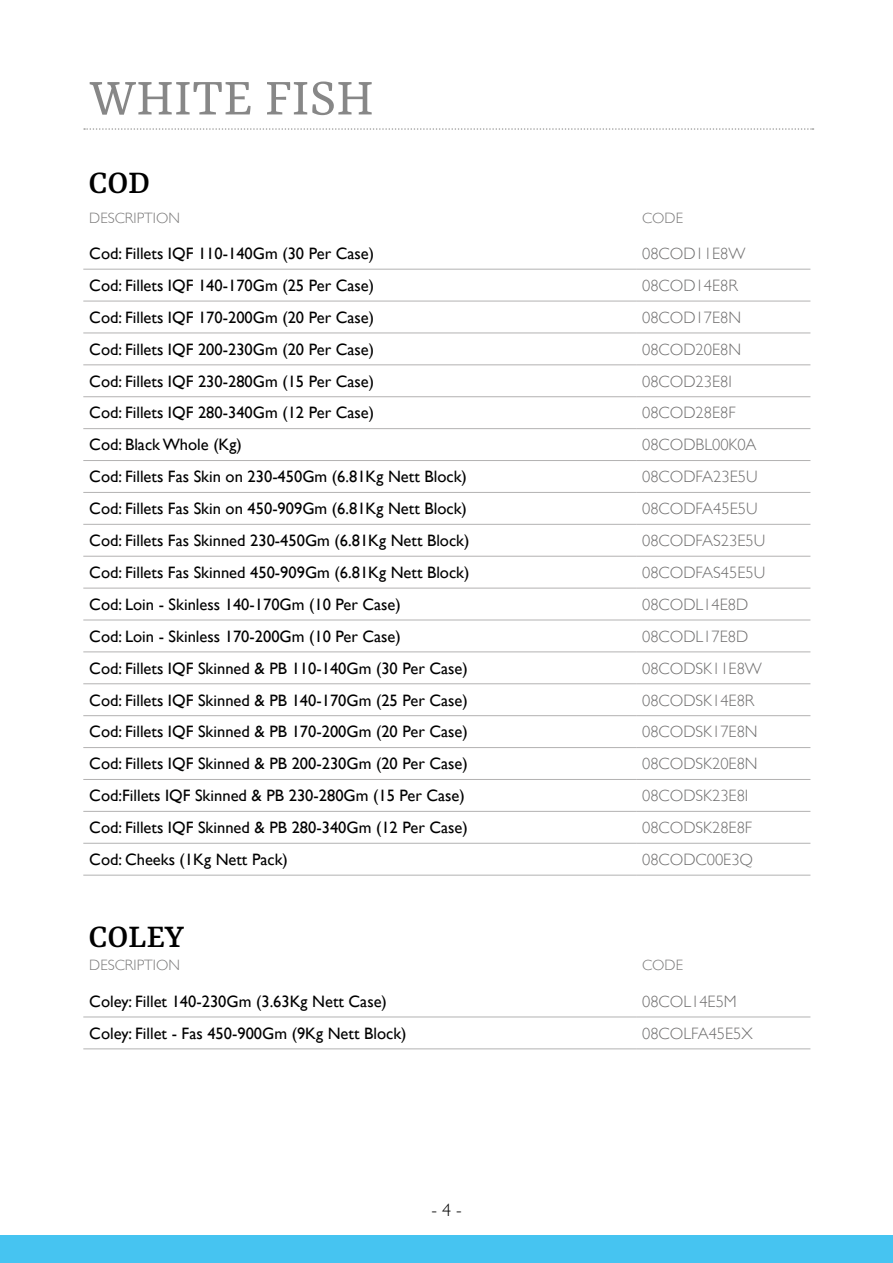
<style>
.page{position:relative;width:893px;height:1263px;background:#fff}
.page>*{position:absolute;margin:0;border:0;box-sizing:border-box;transform-origin:0 0}
.t1{font:57px "Rasa";color:#878787}
.t2{font:500 36px "Rasa";color:#000}
.t3{font:300 18px "Gill Sans";color:#000}
.t4{font:16.5px "Gill Sans";color:#000}
.t5{font:300 16.5px "Gill Sans";color:#706f6f}
.t6{font:300 15px "Gill Sans";color:#7c7b7b}
</style>
<div class="page">
<hr style="left:83px;top:269px;width:553px;height:1px;background:#b3b2b2">
<hr style="left:636px;top:269px;width:174px;height:1px;background:#b3b2b2">
<hr style="left:83px;top:301px;width:553px;height:1px;background:#b3b2b2">
<hr style="left:636px;top:301px;width:174px;height:1px;background:#b3b2b2">
<hr style="left:83px;top:333px;width:553px;height:1px;background:#b3b2b2">
<hr style="left:636px;top:333px;width:174px;height:1px;background:#b3b2b2">
<hr style="left:83px;top:364px;width:553px;height:1px;background:#b3b2b2">
<hr style="left:636px;top:364px;width:174px;height:1px;background:#b3b2b2">
<hr style="left:83px;top:396px;width:553px;height:1px;background:#b3b2b2">
<hr style="left:636px;top:396px;width:174px;height:1px;background:#b3b2b2">
<hr style="left:83px;top:428px;width:553px;height:1px;background:#b3b2b2">
<hr style="left:636px;top:428px;width:174px;height:1px;background:#b3b2b2">
<hr style="left:83px;top:460px;width:553px;height:1px;background:#b3b2b2">
<hr style="left:636px;top:460px;width:174px;height:1px;background:#b3b2b2">
<hr style="left:83px;top:492px;width:553px;height:1px;background:#b3b2b2">
<hr style="left:636px;top:492px;width:174px;height:1px;background:#b3b2b2">
<hr style="left:83px;top:524px;width:553px;height:1px;background:#b3b2b2">
<hr style="left:636px;top:524px;width:174px;height:1px;background:#b3b2b2">
<hr style="left:83px;top:556px;width:553px;height:1px;background:#b3b2b2">
<hr style="left:636px;top:556px;width:174px;height:1px;background:#b3b2b2">
<hr style="left:83px;top:588px;width:553px;height:1px;background:#b3b2b2">
<hr style="left:636px;top:588px;width:174px;height:1px;background:#b3b2b2">
<hr style="left:83px;top:620px;width:553px;height:1px;background:#b3b2b2">
<hr style="left:636px;top:620px;width:174px;height:1px;background:#b3b2b2">
<hr style="left:83px;top:651px;width:553px;height:1px;background:#b3b2b2">
<hr style="left:636px;top:651px;width:174px;height:1px;background:#b3b2b2">
<hr style="left:83px;top:683px;width:553px;height:1px;background:#b3b2b2">
<hr style="left:636px;top:683px;width:174px;height:1px;background:#b3b2b2">
<hr style="left:83px;top:715px;width:553px;height:1px;background:#b3b2b2">
<hr style="left:636px;top:715px;width:174px;height:1px;background:#b3b2b2">
<hr style="left:83px;top:747px;width:553px;height:1px;background:#b3b2b2">
<hr style="left:636px;top:747px;width:174px;height:1px;background:#b3b2b2">
<hr style="left:83px;top:779px;width:553px;height:1px;background:#b3b2b2">
<hr style="left:636px;top:779px;width:174px;height:1px;background:#b3b2b2">
<hr style="left:83px;top:811px;width:553px;height:1px;background:#b3b2b2">
<hr style="left:636px;top:811px;width:174px;height:1px;background:#b3b2b2">
<hr style="left:83px;top:843px;width:553px;height:1px;background:#b3b2b2">
<hr style="left:636px;top:843px;width:174px;height:1px;background:#b3b2b2">
<hr style="left:83px;top:875px;width:553px;height:1px;background:#b3b2b2">
<hr style="left:636px;top:875px;width:174px;height:1px;background:#b3b2b2">
<svg style="left:84px;top:128px;width:729px;height:2px"></svg>
<div style="left:0;top:1235px;width:893px;height:28px;background:#46c4f1"></div>
<hr style="left:83px;top:1016px;width:553px;height:1px;background:#b3b2b2">
<hr style="left:636px;top:1016px;width:174px;height:1px;background:#b3b2b2">
<hr style="left:83px;top:1048px;width:553px;height:1px;background:#b3b2b2">
<hr style="left:636px;top:1048px;width:174px;height:1px;background:#b3b2b2">
<h1 class="t1" style="left:90px;top:65px;width:286px">WHITE FISH</h1>
<h2 class="t2" style="left:89px;top:161px;width:63px">COD</h2>
<p class="t6" style="left:89px;top:206px;width:92px">DESCRIPTION</p>
<p class="t6" style="left:642px;top:206px;width:42px">CODE</p>
<p class="t4" style="left:89px;top:244px;width:286px">Cod: Fillets IQF 110-140Gm (30 Per Case)</p>
<p class="t5" style="left:642px;top:240px;width:105px">08COD11E8W</p>
<p class="t4" style="left:89px;top:276px;width:286px">Cod: Fillets IQF 140-170Gm (25 Per Case)</p>
<p class="t5" style="left:642px;top:272px;width:97px">08COD14E8R</p>
<p class="t4" style="left:89px;top:307px;width:286px">Cod: Fillets IQF 170-200Gm (20 Per Case)</p>
<p class="t5" style="left:642px;top:304px;width:101px">08COD17E8N</p>
<p class="t4" style="left:89px;top:339px;width:286px">Cod: Fillets IQF 200-230Gm (20 Per Case)</p>
<p class="t5" style="left:642px;top:336px;width:101px">08COD20E8N</p>
<p class="t4" style="left:89px;top:371px;width:286px">Cod: Fillets IQF 230-280Gm (15 Per Case)</p>
<p class="t5" style="left:642px;top:368px;width:91px">08COD23E8I</p>
<p class="t4" style="left:89px;top:403px;width:286px">Cod: Fillets IQF 280-340Gm (12 Per Case)</p>
<p class="t5" style="left:642px;top:400px;width:95px">08COD28E8F</p>
<p class="t4" style="left:89px;top:435px;width:154px">Cod: Black Whole (Kg)</p>
<p class="t5" style="left:642px;top:432px;width:116px">08CODBL00K0A</p>
<p class="t4" style="left:89px;top:467px;width:379px">Cod: Fillets Fas Skin on 230-450Gm (6.81Kg Nett Block)</p>
<p class="t5" style="left:642px;top:464px;width:117px">08CODFA23E5U</p>
<p class="t4" style="left:89px;top:499px;width:379px">Cod: Fillets Fas Skin on 450-909Gm (6.81Kg Nett Block)</p>
<p class="t5" style="left:642px;top:496px;width:117px">08CODFA45E5U</p>
<p class="t4" style="left:89px;top:531px;width:382px">Cod: Fillets Fas Skinned 230-450Gm (6.81Kg Nett Block)</p>
<p class="t5" style="left:642px;top:528px;width:125px">08CODFAS23E5U</p>
<p class="t4" style="left:89px;top:563px;width:382px">Cod: Fillets Fas Skinned 450-909Gm (6.81Kg Nett Block)</p>
<p class="t5" style="left:642px;top:559px;width:125px">08CODFAS45E5U</p>
<p class="t4" style="left:89px;top:594px;width:313px">Cod: Loin - Skinless 140-170Gm (10 Per Case)</p>
<p class="t5" style="left:642px;top:591px;width:108px">08CODL14E8D</p>
<p class="t4" style="left:89px;top:626px;width:313px">Cod: Loin - Skinless 170-200Gm (10 Per Case)</p>
<p class="t5" style="left:642px;top:623px;width:108px">08CODL17E8D</p>
<p class="t4" style="left:89px;top:658px;width:380px">Cod: Fillets IQF Skinned &amp; PB 110-140Gm (30 Per Case)</p>
<p class="t5" style="left:642px;top:655px;width:121px">08CODSK11E8W</p>
<p class="t4" style="left:89px;top:690px;width:380px">Cod: Fillets IQF Skinned &amp; PB 140-170Gm (25 Per Case)</p>
<p class="t5" style="left:642px;top:687px;width:114px">08CODSK14E8R</p>
<p class="t4" style="left:89px;top:722px;width:380px">Cod: Fillets IQF Skinned &amp; PB 170-200Gm (20 Per Case)</p>
<p class="t5" style="left:642px;top:719px;width:117px">08CODSK17E8N</p>
<p class="t4" style="left:89px;top:754px;width:380px">Cod: Fillets IQF Skinned &amp; PB 200-230Gm (20 Per Case)</p>
<p class="t5" style="left:642px;top:751px;width:117px">08CODSK20E8N</p>
<p class="t4" style="left:89px;top:786px;width:377px">Cod:Fillets IQF Skinned &amp; PB 230-280Gm (15 Per Case)</p>
<p class="t5" style="left:642px;top:783px;width:108px">08CODSK23E8I</p>
<p class="t4" style="left:89px;top:818px;width:380px">Cod: Fillets IQF Skinned &amp; PB 280-340Gm (12 Per Case)</p>
<p class="t5" style="left:642px;top:815px;width:112px">08CODSK28E8F</p>
<p class="t4" style="left:89px;top:850px;width:200px">Cod: Cheeks (1Kg Nett Pack)</p>
<p class="t5" style="left:642px;top:846px;width:113px">08CODC00E3Q</p>
<h2 class="t2" style="left:89px;top:915px;width:97px">COLEY</h2>
<p class="t6" style="left:89px;top:954px;width:92px">DESCRIPTION</p>
<p class="t6" style="left:642px;top:954px;width:42px">CODE</p>
<p class="t4" style="left:89px;top:991px;width:299px">Coley: Fillet 140-230Gm (3.63Kg Nett Case)</p>
<p class="t5" style="left:642px;top:988px;width:96px">08COL14E5M</p>
<p class="t4" style="left:89px;top:1023px;width:319px">Coley: Fillet - Fas 450-900Gm (9Kg Nett Block)</p>
<p class="t5" style="left:642px;top:1020px;width:112px">08COLFA45E5X</p>
<p class="t3" style="left:431px;top:1196px;width:32px">- 4 -</p>
</div>
